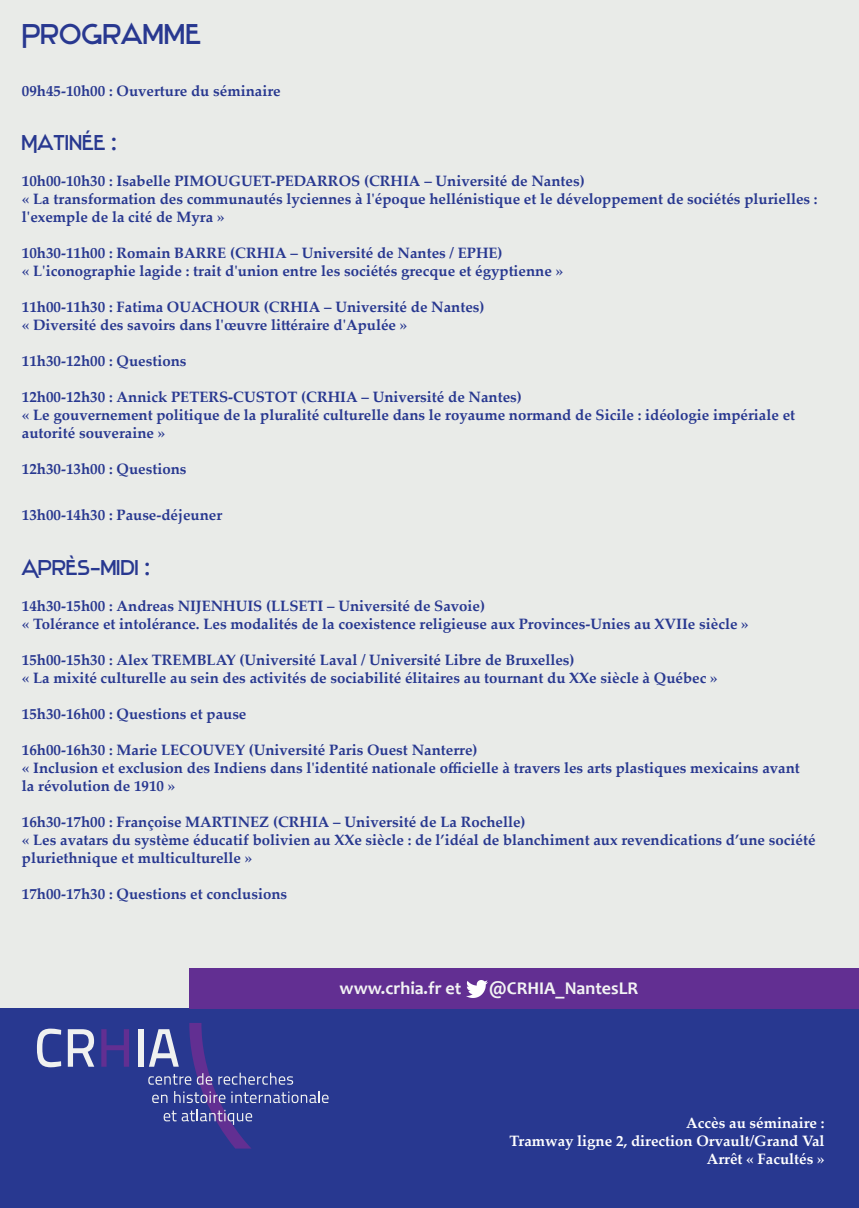
<style>
.page{position:relative;width:859px;height:1208px;background:#fff}
.page>*{position:absolute;margin:0;border:0;box-sizing:border-box;transform-origin:0 0}
.t1{font:28px "Stentiga";color:#283890}
.t2{font:21px "Stentiga";color:#283890}
.t3{font:700 18px "Candara";color:#f3f4f4}
.t4{font:700 15px/18px "Palatino Linotype";color:#283890}
.t5{font:700 15px/18px "Palatino Linotype";color:#fff;text-align:right}
</style>
<div class="page">
<div style="left:0;top:0;width:859px;height:1008px;background:#e9ebe8"></div>
<div style="left:0;top:1008px;width:859px;height:200px;background:#283890"></div>
<div style="left:189px;top:968px;width:670px;height:40px;background:#622f92"></div>
<svg style="left:37px;top:1028px;width:24px;height:39px"></svg>
<svg style="left:68px;top:1029px;width:26px;height:37px"></svg>
<svg style="left:101px;top:1029px;width:28px;height:37px"></svg>
<div style="left:138px;top:1029px;width:5px;height:37px;background:#f0f1f0"></div>
<svg style="left:148px;top:1023px;width:181px;height:125px"></svg>
<img style="left:466px;top:980px;width:21px;height:17px">
<h1 class="t1" style="left:22px;top:17px;width:181px">Programme</h1>
<p class="t4" style="left:22px;top:81px;width:260px">09h45-10h00 : Ouverture du séminaire</p>
<h2 class="t2" style="left:22px;top:130px;width:96px">Matinée :</h2>
<p class="t4" style="left:22px;top:171px;width:797px">10h00-10h30 : Isabelle PIMOUGUET-PEDARROS (CRHIA – Université de Nantes)<br>« La transformation des communautés lyciennes à l'époque hellénistique et le développement de sociétés plurielles : l'exemple de la cité de Myra »</p>
<p class="t4" style="left:22px;top:243px;width:543px">10h30-11h00 : Romain BARRE (CRHIA – Université de Nantes / EPHE)<br>« L'iconographie lagide : trait d'union entre les sociétés grecque et égyptienne »</p>
<p class="t4" style="left:22px;top:297px;width:464px">11h00-11h30 : Fatima OUACHOUR (CRHIA – Université de Nantes) « Diversité des savoirs dans l'œuvre littéraire d'Apulée »</p>
<p class="t4" style="left:22px;top:351px;width:166px">11h30-12h00 : Questions</p>
<p class="t4" style="left:22px;top:387px;width:775px">12h00-12h30 : Annick PETERS-CUSTOT (CRHIA – Université de Nantes)<br>« Le gouvernement politique de la pluralité culturelle dans le royaume normand de Sicile : idéologie impériale et autorité souveraine »</p>
<p class="t4" style="left:22px;top:459px;width:166px">12h30-13h00 : Questions</p>
<p class="t4" style="left:22px;top:506px;width:202px">13h00-14h30 : Pause-déjeuner</p>
<h2 class="t2" style="left:22px;top:554px;width:129px">Après-midi :</h2>
<p class="t4" style="left:22px;top:596px;width:728px">14h30-15h00 : Andreas NĲENHUIS (LLSETI – Université de Savoie)<br>« Tolérance et intolérance. Les modalités de la coexistence religieuse aux Provinces-Unies au XVIIe siècle »</p>
<p class="t4" style="left:22px;top:650px;width:697px">15h00-15h30 : Alex TREMBLAY (Université Laval / Université Libre de Bruxelles)<br>« La mixité culturelle au sein des activités de sociabilité élitaires au tournant du XXe siècle à Québec »</p>
<p class="t4" style="left:22px;top:704px;width:226px">15h30-16h00 : Questions et pause</p>
<p class="t4" style="left:22px;top:740px;width:779px">16h00-16h30 : Marie LECOUVEY (Université Paris Ouest Nanterre)<br>« Inclusion et exclusion des Indiens dans l'identité nationale officielle à travers les arts plastiques mexicains avant la révolution de 1910 »</p>
<p class="t4" style="left:22px;top:812px;width:795px">16h30-17h00 : Françoise MARTINEZ (CRHIA – Université de La Rochelle)<br>« Les avatars du système éducatif bolivien au XXe siècle : de l’idéal de blanchiment aux revendications d’une société pluriethnique et multiculturelle »</p>
<p class="t4" style="left:22px;top:884px;width:267px">17h00-17h30 : Questions et conclusions</p>
<p class="t3" style="left:339px;top:977px;width:123px">www.crhia.fr et</p>
<p class="t3" style="left:489px;top:977px;width:151px">@CRHIA_NantesLR</p>
<p class="t5" style="left:510px;top:1113px;width:316px">Accès au séminaire :<br>Tramway ligne 2, direction Orvault/Grand Val<br>Arrêt « Facultés »</p>
</div>
